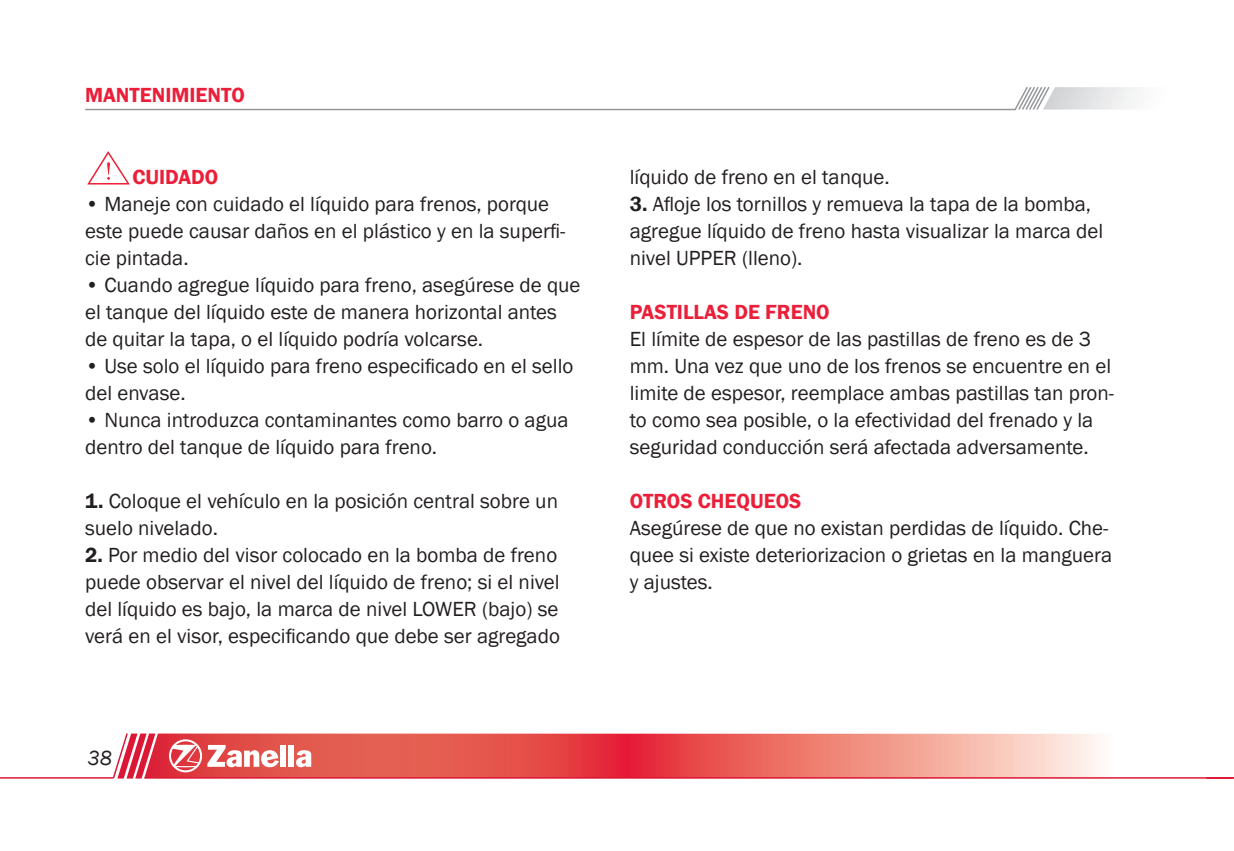
<style>
.page{position:relative;width:1234px;height:851px;background:#fff}
.page>*{position:absolute;margin:0;border:0;box-sizing:border-box;transform-origin:0 0}
.t1{font:21px/27px "Franklin Gothic";color:#231f20}
.t2{font:600 21px "Franklin Gothic";color:#eb1f39}
.t3{font:italic 21px "Franklin Gothic";color:#231f20}
.s1{font-weight:600}
</style>
<div class="page">
<svg style="left:155px;top:733px;width:943px;height:44px;background:#eb746e"></svg>
<svg style="left:0;top:733px;width:155px;height:46px"></svg>
<hr style="left:144px;top:777px;width:1088px;height:1px;background:#dc1735">
<svg style="left:296px;top:750px;width:15px;height:17px"></svg>
<div style="left:280px;top:744px;width:6px;height:22px;background:#fff"></div>
<div style="left:288px;top:744px;width:6px;height:22px;background:#fff"></div>
<svg style="left:169px;top:739px;width:110px;height:33px"></svg>
<svg style="left:85px;top:87px;width:1053px;height:24px"></svg>
<svg style="left:87px;top:151px;width:43px;height:34px"></svg>
<p class="t2" style="left:85px;top:82px;width:161px">MANTENIMIENTO</p>
<p class="t2" style="left:132px;top:164px;width:87px">CUIDADO</p>
<p class="t1" style="left:85px;top:191px;width:481px">• Maneje con cuidado el líquido para frenos, porque este puede causar daños en el plástico y en la superfi&shy;cie pintada.</p>
<p class="t1" style="left:85px;top:272px;width:496px">• Cuando agregue líquido para freno, asegúrese de que el tanque del líquido este de manera horizontal antes de quitar la tapa, o el líquido podría volcarse.</p>
<p class="t1" style="left:85px;top:353px;width:490px">• Use solo el líquido para freno especificado en el sello del envase.</p>
<p class="t1" style="left:85px;top:407px;width:485px">• Nunca introduzca contaminantes como barro o agua dentro del tanque de líquido para freno.</p>
<p class="t1" style="left:85px;top:488px;width:474px"><span class="s1">1.</span> Coloque el vehículo en la posición central sobre un suelo nivelado.</p>
<p class="t1" style="left:85px;top:542px;width:476px"><span class="s1">2.</span> Por medio del visor colocado en la bomba de freno puede observar el nivel del líquido de freno; si el nivel del líquido es bajo, la marca de nivel LOWER (bajo) se verá en el visor, especificando que debe ser agregado</p>
<p class="t3" style="left:88px;top:744px;width:26px">38</p>
<p class="t1" style="left:629px;top:164px;width:261px">líquido de freno en el tanque.</p>
<p class="t1" style="left:629px;top:191px;width:475px"><span class="s1">3.</span> Afloje los tornillos y remueva la tapa de la bomba, agregue líquido de freno hasta visualizar la marca del nivel UPPER (lleno).</p>
<p class="t2" style="left:629px;top:299px;width:201px">PASTILLAS DE FRENO</p>
<p class="t1" style="left:629px;top:326px;width:486px">El límite de espesor de las pastillas de freno es de 3 mm. Una vez que uno de los frenos se encuentre en el limite de espesor, reemplace ambas pastillas tan pron&shy;to como sea posible, o la efectividad del frenado y la seguridad conducción será afectada adversamente.</p>
<p class="t2" style="left:629px;top:488px;width:173px">OTROS CHEQUEOS</p>
<p class="t1" style="left:629px;top:515px;width:483px">Asegúrese de que no existan perdidas de líquido. Che&shy;quee si existe deteriorizacion o grietas en la manguera y ajustes.</p>
</div>
